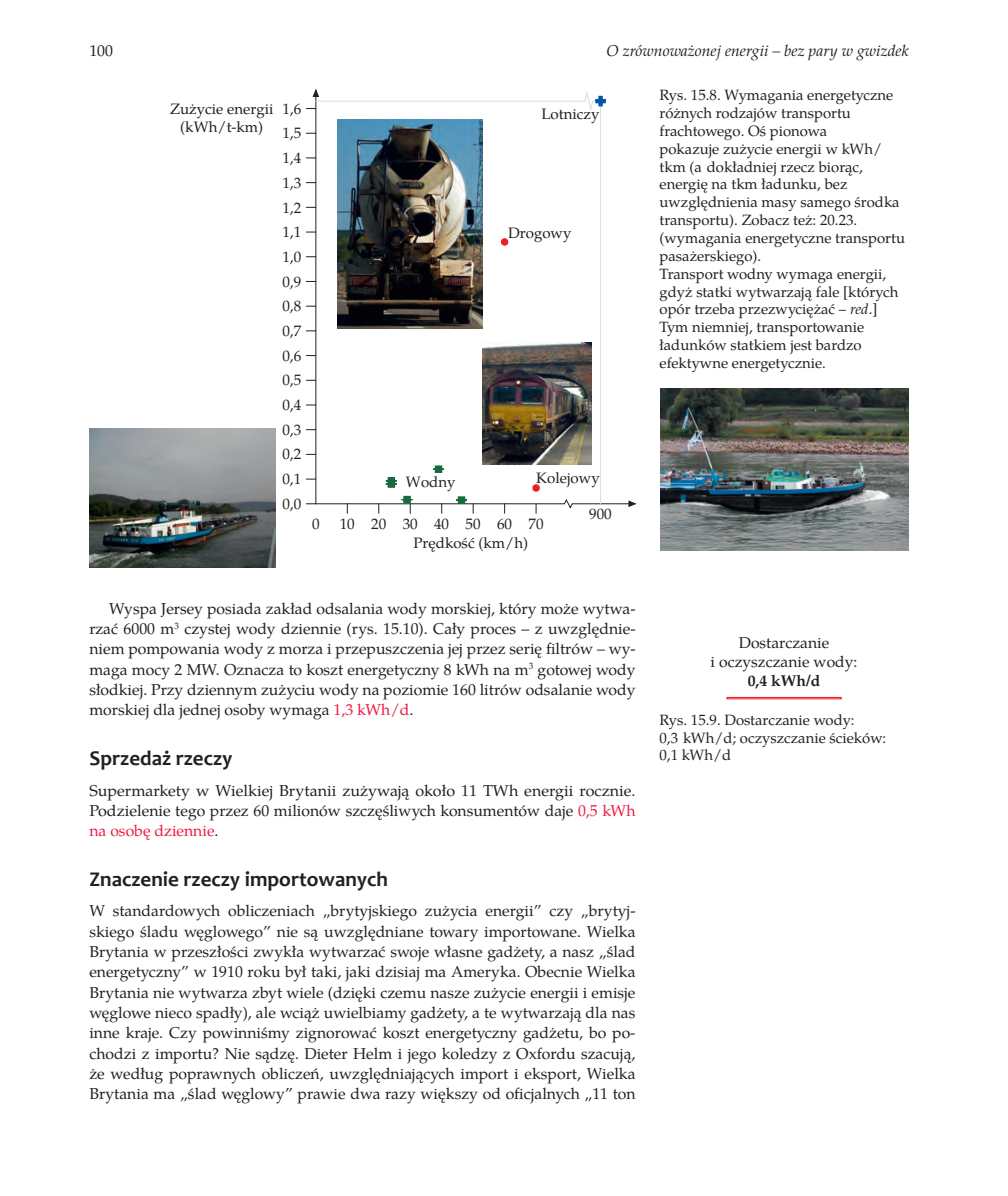
<style>
.page{position:relative;width:1008px;height:1196px;background:#fff}
.page>*{position:absolute;margin:0;border:0;box-sizing:border-box;transform-origin:0 0}
.t1{font:700 21px "Candara";color:#231f20}
.t2{font:15.75px/20.3px "Te X Gyre Pagella";color:#231f20;text-align:justify}
.t3{font:italic 15.75px "Te X Gyre Pagella";color:#231f20}
.t4{font:700 15.75px "Te X Gyre Pagella";color:#231f20}
.t5{font:15.05px/18px "Te X Gyre Pagella";color:#231f20;text-align:center}
.t6{font:14.88px/17.8px "Te X Gyre Pagella";color:#231f20}
.s1{color:#ed1a40}
.s2{font-style:italic}
</style>
<div class="page">
<svg style="left:627px;top:500px;width:9px;height:7px"></svg>
<svg style="left:315px;top:90px;width:286px;height:414px"></svg>
<svg style="left:594px;top:95px;width:12px;height:12px"></svg>
<svg style="left:531px;top:483px;width:9px;height:9px"></svg>
<svg style="left:500px;top:237px;width:9px;height:9px"></svg>
<svg style="left:454px;top:496px;width:19px;height:17px"></svg>
<svg style="left:431px;top:465px;width:14px;height:8px"></svg>
<svg style="left:384px;top:476px;width:14px;height:12px"></svg>
<svg style="left:400px;top:495px;width:13px;height:18px"></svg>
<img style="left:89px;top:428px;width:186px;height:140px">
<img style="left:660px;top:389px;width:248px;height:162px">
<div style="left:726px;top:697px;width:115px;height:2px;border:1px solid #ee1d23"></div>
<img style="left:337px;top:120px;width:145px;height:208px">
<img style="left:482px;top:343px;width:109px;height:121px">
<p class="t2" style="left:89px;top:40px;width:25px">100</p>
<p class="t3" style="left:606px;top:39px;width:303px">O zrównoważonej energii – bez pary w gwizdek</p>
<p class="t5" style="left:170px;top:99px;width:105px">Zużycie energii (kWh/t-km)</p>
<p class="t5" style="left:282px;top:99px;width:20px">1,6</p>
<p class="t5" style="left:282px;top:123px;width:20px">1,5</p>
<p class="t5" style="left:282px;top:148px;width:20px">1,4</p>
<p class="t5" style="left:282px;top:173px;width:20px">1,3</p>
<p class="t5" style="left:282px;top:197px;width:20px">1,2</p>
<p class="t5" style="left:282px;top:222px;width:20px">1,1</p>
<p class="t5" style="left:282px;top:247px;width:20px">1,0</p>
<p class="t5" style="left:282px;top:271px;width:20px">0,9</p>
<p class="t5" style="left:282px;top:296px;width:20px">0,8</p>
<p class="t5" style="left:282px;top:321px;width:20px">0,7</p>
<p class="t5" style="left:282px;top:345px;width:20px">0,6</p>
<p class="t5" style="left:282px;top:370px;width:20px">0,5</p>
<p class="t5" style="left:282px;top:395px;width:20px">0,4</p>
<p class="t5" style="left:282px;top:419px;width:20px">0,3</p>
<p class="t5" style="left:282px;top:444px;width:20px">0,2</p>
<p class="t5" style="left:282px;top:469px;width:20px">0,1</p>
<p class="t5" style="left:282px;top:493px;width:20px">0,0</p>
<p class="t5" style="left:541px;top:103px;width:60px">Lotniczy</p>
<p class="t5" style="left:508px;top:223px;width:65px">Drogowy</p>
<p class="t5" style="left:406px;top:472px;width:51px">Wodny</p>
<p class="t5" style="left:536px;top:467px;width:65px">Kolejowy</p>
<p class="t5" style="left:312px;top:513px;width:9px">0</p>
<p class="t5" style="left:339px;top:513px;width:205px">10 20 30 40 50 60 70</p>
<p class="t5" style="left:413px;top:533px;width:116px">Prędkość (km/h)</p>
<p class="t5" style="left:589px;top:504px;width:24px">900</p>
<p class="t2" style="left:89px;top:597px;width:547px;text-indent:20px">Wyspa Jersey posiada zakład odsalania wody morskiej, który może wytwa&shy;rzać 6000 m<sup>3</sup> czystej wody dziennie (rys. 15.10). Cały proces – z uwzględnie&shy;niem pompowania wody z morza i przepuszczenia jej przez serię filtrów – wy&shy;maga mocy 2 MW. Oznacza to koszt energetyczny 8 kWh na m<sup>3</sup> gotowej wody słodkiej. Przy dziennym zużyciu wody na poziomie 160 litrów odsalanie wody morskiej dla jednej osoby wymaga <span class="s1">1,3 kWh/d</span>.</p>
<h1 class="t1" style="left:89px;top:745px;width:144px">Sprzedaż rzeczy</h1>
<p class="t2" style="left:89px;top:779px;width:547px">Supermarkety w Wielkiej Brytanii zużywają około 11 TWh energii rocznie.<br>Podzielenie tego przez 60 milionów szczęśliwych konsumentów daje <span class="s1">0,5 kWh na osobę dziennie</span>.</p>
<h1 class="t1" style="left:89px;top:866px;width:300px">Znaczenie rzeczy importowanych</h1>
<p class="t2" style="left:89px;top:899px;width:547px">W standardowych obliczeniach „brytyjskiego zużycia energii” czy „brytyj&shy;skiego śladu węglowego” nie są uwzględniane towary importowane. Wielka Brytania w przeszłości zwykła wytwarzać swoje własne gadżety, a nasz „ślad energetyczny” w 1910 roku był taki, jaki dzisiaj ma Ameryka. Obecnie Wielka Brytania nie wytwarza zbyt wiele (dzięki czemu nasze zużycie energii i emisje węglowe nieco spadły), ale wciąż uwielbiamy gadżety, a te wytwarzają dla nas inne kraje. Czy powinniśmy zignorować koszt energetyczny gadżetu, bo po&shy;chodzi z importu? Nie sądzę. Dieter Helm i jego koledzy z Oxfordu szacują, że według poprawnych obliczeń, uwzględniających import i eksport, Wielka Brytania ma „ślad węglowy” prawie dwa razy większy od oficjalnych „11 ton</p>
<p class="t6" style="left:659px;top:85px;width:247px">Rys. 15.8. Wymagania energetyczne różnych rodzajów transportu frachtowego. Oś pionowa<br>pokazuje zużycie energii w kWh/ tkm (a dokładniej rzecz biorąc, energię na tkm ładunku, bez uwzględnienia masy samego środka transportu). Zobacz też: 20.23. (wymagania energetyczne transportu pasażerskiego).<br>Transport wodny wymaga energii, gdyż statki wytwarzają fale [których opór trzeba przezwyciężać – <span class="s2">red</span>.]<br>Tym niemniej, transportowanie ładunków statkiem jest bardzo efektywne energetycznie.</p>
<p class="t2" style="left:710px;top:632px;width:148px;line-height:18.9px;text-align:center">Dostarczanie<br>i oczyszczanie wody:</p>
<p class="t4" style="left:747px;top:668px;width:74px">0,4 kWh/d</p>
<p class="t6" style="left:659px;top:709px;width:228px">Rys. 15.9. Dostarczanie wody:<br>0,3 kWh/d; oczyszczanie ścieków:<br>0,1 kWh/d</p>
</div>
